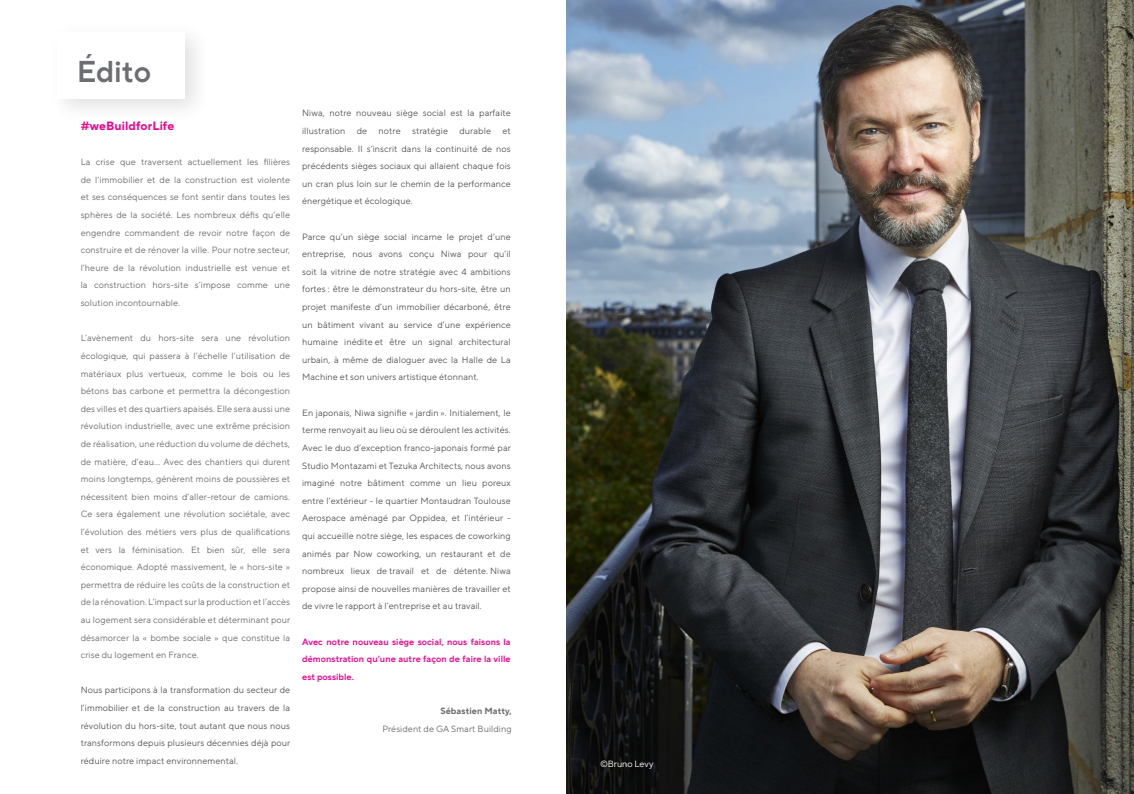
<style>
.page{position:relative;width:1134px;height:794px;background:#fff}
.page>*{position:absolute;margin:0;border:0;box-sizing:border-box;transform-origin:0 0}
.t1{font:600 30px "TT Norms Pro";letter-spacing:-.005em;color:#6d6e71}
.t2{font:700 12px "TT Norms Pro";letter-spacing:.01em;color:#ed028c}
.t3{font:9px/17.6px "TT Norms Pro";letter-spacing:.01em;color:#57585a;text-align:justify}
.t4{font:9px/17.6px "TT Norms Pro";letter-spacing:.01em;color:#6d6e71;text-align:justify}
.t5{font:600 9px/17.6px "TT Norms Pro";letter-spacing:.01em;color:#ed028c;text-align:justify}
.t6{font:700 9px "TT Norms Pro";letter-spacing:.01em;color:#6d6e71}
.t7{font:9px "TT Norms Pro";color:#fff}
</style>
<div class="page">
<div style="left:47px;top:21px;width:164px;height:103px;background:#231f20;opacity:.13"></div>
<div style="left:57px;top:32px;width:128px;height:67px;background:#fff"></div>
<img style="left:566px;top:0;width:568px;height:794px">
<h1 class="t1" style="left:77px;top:61px;width:76px">Édito</h1>
<h2 class="t2" style="left:81px;top:121px;width:95px">#weBuildforLife</h2>
<p class="t4" style="left:81px;top:153px;width:211px">La crise que traversent actuellement les filières de l’immobilier et de la construction est violente et ses conséquences se font sentir dans toutes les sphères de la société. Les nombreux défis qu’elle engendre commandent de revoir notre façon de construire et de rénover la ville. Pour notre secteur, l’heure de la révolution industrielle est venue et la construction hors-site s’impose comme une solution incontournable.</p>
<p class="t4" style="left:81px;top:329px;width:211px">L’avènement du hors-site sera une révolution écologique, qui passera à l’échelle l’utilisation de matériaux plus vertueux, comme le bois ou les bétons bas carbone et permettra la décongestion des villes et des quartiers apaisés. Elle sera aussi une révolution industrielle, avec une extrême précision de réalisation, une réduction du volume de déchets, de matière, d’eau… Avec des chantiers qui durent moins longtemps, génèrent moins de poussières et nécessitent bien moins d’aller-retour de camions.<br>Ce sera également une révolution sociétale, avec l’évolution des métiers vers plus de qualifications et vers la féminisation. Et bien sûr, elle sera économique. Adopté massivement, le « hors-site » permettra de réduire les coûts de la construction et de la rénovation. L’impact sur la production et l’accès au logement sera considérable et déterminant pour désamorcer la « bombe sociale » que constitue la crise du logement en France.</p>
<p class="t3" style="left:81px;top:681px;width:211px">Nous participons à la transformation du secteur de l’immobilier et de la construction au travers de la révolution du hors-site, tout autant que nous nous transformons depuis plusieurs décennies déjà pour réduire notre impact environnemental.</p>
<p class="t3" style="left:302px;top:104px;width:210px">Niwa, notre nouveau siège social est la parfaite illustration</p>
<p class="t3" style="left:357px;top:123px;width:12px">de</p>
<p class="t3" style="left:379px;top:123px;width:24px">notre</p>
<p class="t3" style="left:412px;top:123px;width:37px">stratégie</p>
<p class="t3" style="left:459px;top:123px;width:33px">durable</p>
<p class="t3" style="left:302px;top:123px;width:210px;text-indent:200px">et responsable. Il s’inscrit dans la continuité de nos précédents sièges sociaux qui allaient chaque fois un cran plus loin sur le chemin de la performance énergétique et écologique.</p>
<p class="t3" style="left:302px;top:227px;width:210px">Parce qu’un siège social incarne le projet d’une entreprise, nous avons conçu Niwa pour qu’il soit la vitrine de notre stratégie avec 4 ambitions fortes : être le démonstrateur du hors-site, être un projet manifeste d’un immobilier décarboné , être un bâtiment vivant au service d’une expérience humaine inédite et être un signal architectural urbain, à même de dialoguer avec la Halle de La Machine et son univers artistique étonnant.</p>
<p class="t3" style="left:302px;top:403px;width:210px">En japonais, Niwa signifie « jardin ». Initialement, le terme renvoyait au lieu où se déroulent les activités.<br>Avec le duo d’exception franco-japonais formé par Studio Montazami et Tezuka Architects, nous avons imaginé notre bâtiment comme un lieu poreux entre l’extérieur - le quartier Montaudran Toulouse Aerospace aménagé par Oppidea, et l’intérieur - qui accueille notre siège, les espaces de coworking animés par Now coworking, un restaurant et de nombreux lieux de travail et de détente. Niwa propose ainsi de nouvelles manières de travailler et de vivre le rapport à l’entreprise et au travail.</p>
<p class="t5" style="left:302px;top:633px;width:210px">Avec notre nouveau siège social, nous faisons la démonstration qu’une autre façon de faire la ville est possible.</p>
<p class="t6" style="left:440px;top:707px;width:73px">Sébastien Matty,</p>
<p class="t4" style="left:382px;top:719px;width:131px">Président de GA Smart Building</p>
<p class="t7" style="left:600px;top:757px;width:55px">©Bruno Levy</p>
</div>
